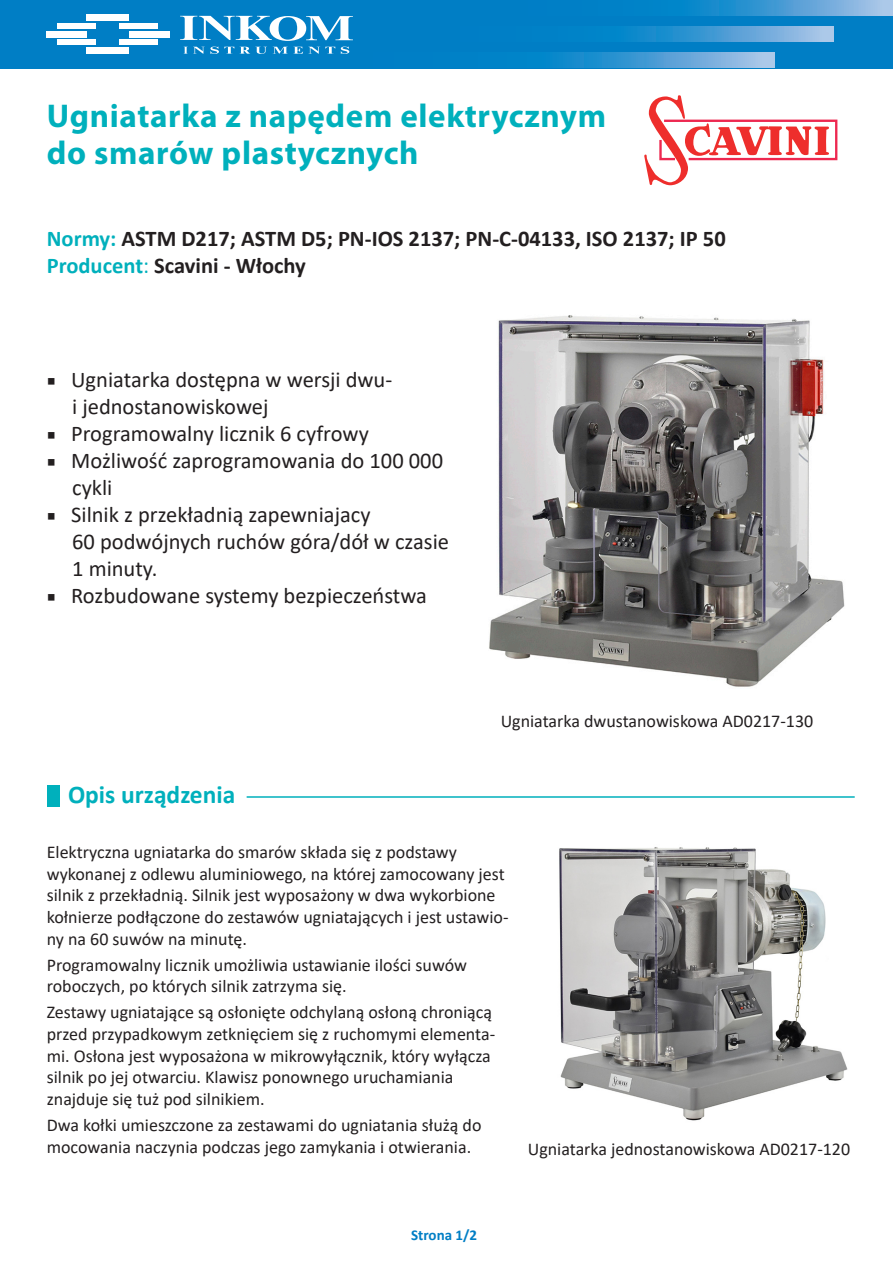
<style>
.page{position:relative;width:893px;height:1263px;background:#fff}
.page>*{position:absolute;margin:0;border:0;box-sizing:border-box;transform-origin:0 0}
.t1{font:700 33px/37.5px "Myriad Pro";letter-spacing:.02em;color:#00b0bc}
.t2{font:700 25.5px "Calibri";color:#00b0bc}
.t3{font:22.5px/27px "Calibri";color:#231f20}
.t4{font:700 22.5px "Calibri";color:#231f20}
.t5{font:18px/21.6px "Calibri";color:#231f20}
.t6{font:700 15px "Calibri";color:#007ec5}
.s1{color:#00b0bc}
.s2{font-weight:400;color:#00b0bc}
.s3{font-family:"Minion Pro"}
</style>
<div class="page">
<hr style="left:247px;top:796px;width:608px;height:2px;background:#00b0bc">
<div style="left:0;top:0;width:893px;height:68px;background:#007ec5"></div>
<svg style="left:340px;top:52px;width:435px;height:16px"></svg>
<div style="left:87px;top:14px;width:42px;height:7px;background:#fff"></div>
<div style="left:87px;top:47px;width:42px;height:6px;background:#fff"></div>
<div style="left:129px;top:31px;width:40px;height:6px;background:#fff"></div>
<div style="left:47px;top:31px;width:40px;height:6px;background:#fff"></div>
<div style="left:119px;top:39px;width:38px;height:6px;background:#fff"></div>
<div style="left:57px;top:39px;width:39px;height:6px;background:#fff"></div>
<div style="left:119px;top:23px;width:38px;height:6px;background:#fff"></div>
<div style="left:57px;top:23px;width:39px;height:6px;background:#fff"></div>
<svg style="left:180px;top:16px;width:173px;height:25px"></svg>
<svg style="left:184px;top:47px;width:50px;height:7px"></svg>
<svg style="left:240px;top:47px;width:26px;height:7px"></svg>
<svg style="left:273px;top:47px;width:62px;height:7px"></svg>
<svg style="left:341px;top:47px;width:8px;height:7px"></svg>
<svg style="left:631px;top:26px;width:203px;height:16px;background:#56a3d7"></svg>
<svg style="left:695px;top:0;width:198px;height:15px;background:#56a3d7"></svg>
<div style="left:47px;top:785px;width:13px;height:21px;background:#00b0bc"></div>
<img style="left:489px;top:315px;width:356px;height:372px">
<img style="left:559px;top:847px;width:289px;height:274px">
<svg style="left:644px;top:95px;width:194px;height:91px"></svg>
<p class="t1" style="left:47px;top:96px;width:561px">Ugniatarka z napędem elektrycznym do smarów plastycznych</p>
<p class="t4" style="left:47px;top:223px;width:680px"><span class="s1">Normy:</span> ASTM D217; ASTM D5; PN-IOS 2137; PN-C-04133, ISO 2137; IP 50</p>
<p class="t4" style="left:47px;top:250px;width:261px"><span class="s1">Producent</span><span class="s2">:</span> Scavini - Włochy</p>
<p class="t3" style="left:72px;top:366px;width:322px;text-indent:-25px"><span class="s3">■</span> Ugniatarka dostępna w wersji dwu&shy;i jednostanowiskowej</p>
<p class="t3" style="left:47px;top:420px;width:324px"><span class="s3">■</span> Programowalny licznik 6 cyfrowy</p>
<p class="t3" style="left:72px;top:447px;width:372px;text-indent:-25px"><span class="s3">■</span> Możliwość zaprogramowania do 100 000 cykli</p>
<p class="t3" style="left:72px;top:501px;width:378px;text-indent:-25px"><span class="s3">■</span> Silnik z przekładnią zapewniajacy<br>60 podwójnych ruchów góra/dół w czasie</p>
<p class="t3" style="left:72px;top:555px;width:87px">1 minuty.</p>
<p class="t3" style="left:47px;top:582px;width:382px"><span class="s3">■</span> Rozbudowane systemy bezpieczeństwa</p>
<p class="t2" style="left:68px;top:776px;width:169px">Opis urządzenia</p>
<p class="t5" style="left:501px;top:710px;width:314px">Ugniatarka dwustanowiskowa AD0217-130</p>
<p class="t5" style="left:47px;top:841px;width:463px">Elektryczna ugniatarka do smarów składa się z podstawy wykonanej z odlewu aluminiowego, na której zamocowany jest silnik z przekładnią. Silnik jest wyposażony w dwa wykorbione kołnierze podłączone do zestawów ugniatających i jest ustawio&shy;ny na 60 suwów na minutę.</p>
<p class="t5" style="left:47px;top:953px;width:422px">Programowalny licznik umożliwia ustawianie ilości suwów roboczych, po których silnik zatrzyma się.</p>
<p class="t5" style="left:47px;top:1001px;width:450px">Zestawy ugniatające są osłonięte odchylaną osłoną chroniącą przed przypadkowym zetknięciem się z ruchomymi elementa&shy;mi. Osłona jest wyposażona w mikrowyłącznik, który wyłącza silnik po jej otwarciu. Klawisz ponownego uruchamiania znajduje się tuż pod silnikiem.</p>
<p class="t5" style="left:47px;top:1114px;width:436px">Dwa kołki umieszczone za zestawami do ugniatania służą do mocowania naczynia podczas jego zamykania i otwierania.</p>
<p class="t5" style="left:528px;top:1138px;width:324px">Ugniatarka jednostanowiskowa AD0217-120</p>
<p class="t6" style="left:411px;top:1224px;width:68px">Strona 1/2</p>
</div>
